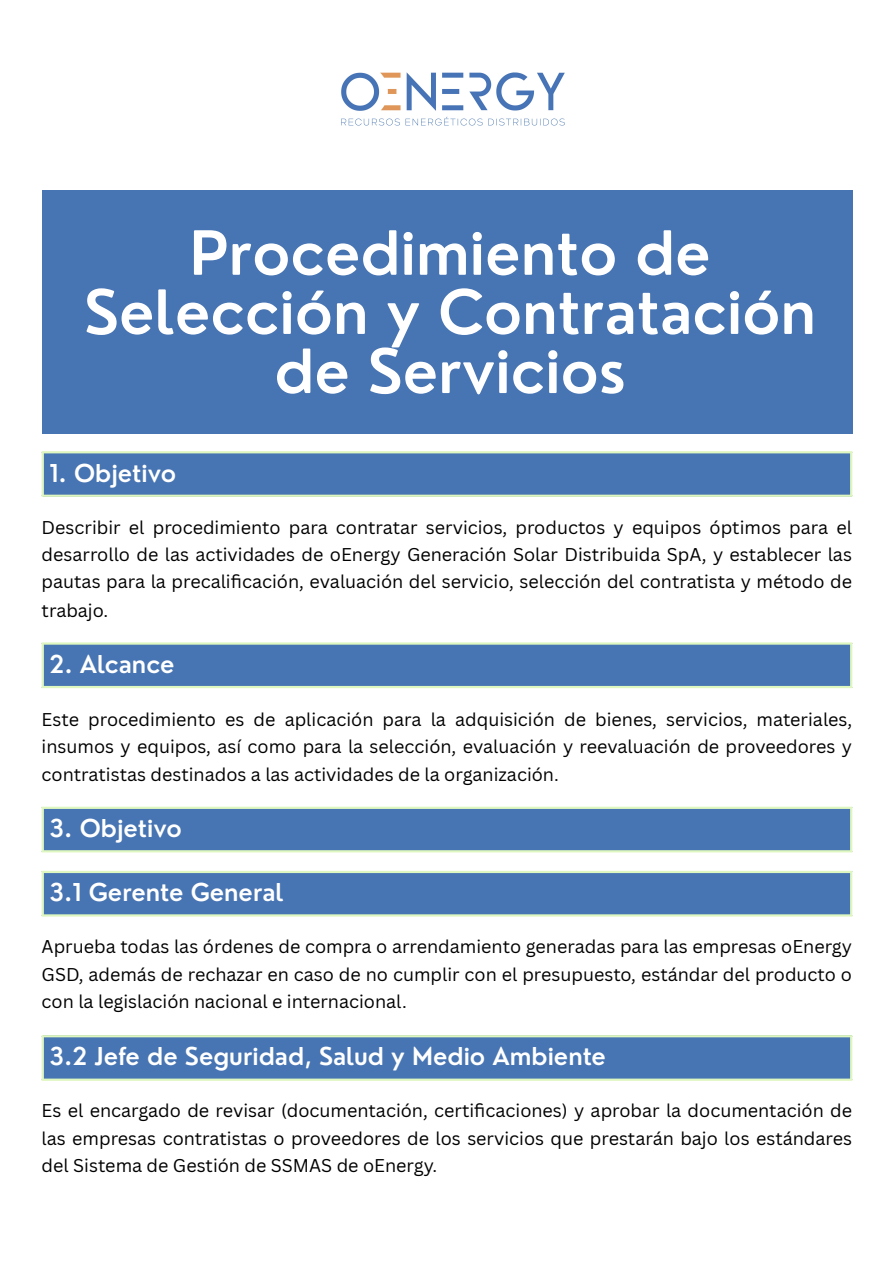
<style>
.page{position:relative;width:894px;height:1263px;background:#fff}
.page>*{position:absolute;margin:0;border:0;box-sizing:border-box;transform-origin:0 0}
.t1{font:600 59.4px/59.1px "Nourd";color:#fff;text-align:center}
.t2{font:600 24px "Nourd";color:#fff}
.t3{font:18px/27.6px "Canva Sans";color:#000;text-align:justify}
</style>
<div class="page">
<div style="left:42px;top:190px;width:810px;height:243px;background:#4774b2"></div>
<div style="left:42px;top:452px;width:809px;height:44px;background:#4774b2"></div>
<hr style="left:42px;top:453px;width:2px;height:42px;background:#def6bf">
<hr style="left:849px;top:453px;width:3px;height:42px;background:#def6bf">
<hr style="left:42px;top:451px;width:810px;height:2px;background:#def6bf">
<hr style="left:42px;top:495px;width:810px;height:2px;background:#def6bf">
<div style="left:42px;top:643px;width:809px;height:44px;background:#4774b2"></div>
<hr style="left:42px;top:645px;width:2px;height:41px;background:#def6bf">
<hr style="left:849px;top:645px;width:3px;height:41px;background:#def6bf">
<hr style="left:42px;top:642px;width:810px;height:3px;background:#def6bf">
<hr style="left:42px;top:686px;width:810px;height:2px;background:#def6bf">
<div style="left:42px;top:807px;width:809px;height:45px;background:#4774b2"></div>
<hr style="left:42px;top:809px;width:2px;height:41px;background:#def6bf">
<hr style="left:849px;top:809px;width:3px;height:41px;background:#def6bf">
<hr style="left:42px;top:807px;width:810px;height:2px;background:#def6bf">
<hr style="left:42px;top:850px;width:810px;height:2px;background:#def6bf">
<div style="left:42px;top:872px;width:809px;height:44px;background:#4774b2"></div>
<hr style="left:42px;top:873px;width:2px;height:41px;background:#def6bf">
<hr style="left:849px;top:873px;width:3px;height:41px;background:#def6bf">
<hr style="left:42px;top:871px;width:810px;height:2px;background:#def6bf">
<hr style="left:42px;top:914px;width:810px;height:2px;background:#def6bf">
<div style="left:42px;top:1036px;width:809px;height:44px;background:#4774b2"></div>
<hr style="left:42px;top:1037px;width:2px;height:41px;background:#def6bf">
<hr style="left:849px;top:1037px;width:3px;height:41px;background:#def6bf">
<hr style="left:42px;top:1035px;width:810px;height:2px;background:#def6bf">
<hr style="left:42px;top:1078px;width:810px;height:3px;background:#def6bf">
<img style="left:341px;top:72px;width:224px;height:54px">
<p class="t1" style="left:84px;top:223px;width:733px">Procedimiento de<br>Selección y Contratación de Servicios</p>
<p class="t2" style="left:50px;top:458px;width:128px">1. Objetivo</p>
<p class="t3" style="left:42px;top:514px;width:811px">Describir el procedimiento para contratar servicios, productos y equipos óptimos para el desarrollo de las actividades de oEnergy Generación Solar Distribuida SpA, y establecer las pautas para la precalifi cación, evaluación del servicio, selección del contratista y método de trabajo.</p>
<p class="t2" style="left:50px;top:649px;width:126px">2. Alcance</p>
<p class="t3" style="left:42px;top:705px;width:811px">Este procedimiento es de aplicación para la adquisición de bienes, servicios, materiales, insumos y equipos, así como para la selección, evaluación y reevaluación de proveedores y contratistas destinados a las actividades de la organización.</p>
<p class="t2" style="left:50px;top:813px;width:134px">3. Objetivo</p>
<p class="t2" style="left:50px;top:877px;width:236px">3.1 Gerente General</p>
<p class="t3" style="left:42px;top:932px;width:811px">Aprueba todas las órdenes de compra o arrendamiento generadas para las empresas oEnergy GSD, además de rechazar en caso de no cumplir con el presupuesto, estándar del producto o con la legislación nacional e internacional.</p>
<p class="t2" style="left:50px;top:1041px;width:558px">3.2 Jefe de Seguridad, Salud y Medio Ambiente</p>
<p class="t3" style="left:42px;top:1096px;width:811px">Es el encargado de revisar (documentación, certifi caciones) y aprobar la documentación de las empresas contratistas o proveedores de los servicios que prestarán bajo los estándares del Sistema de Gestión de SSMAS de oEnergy.</p>
</div>
